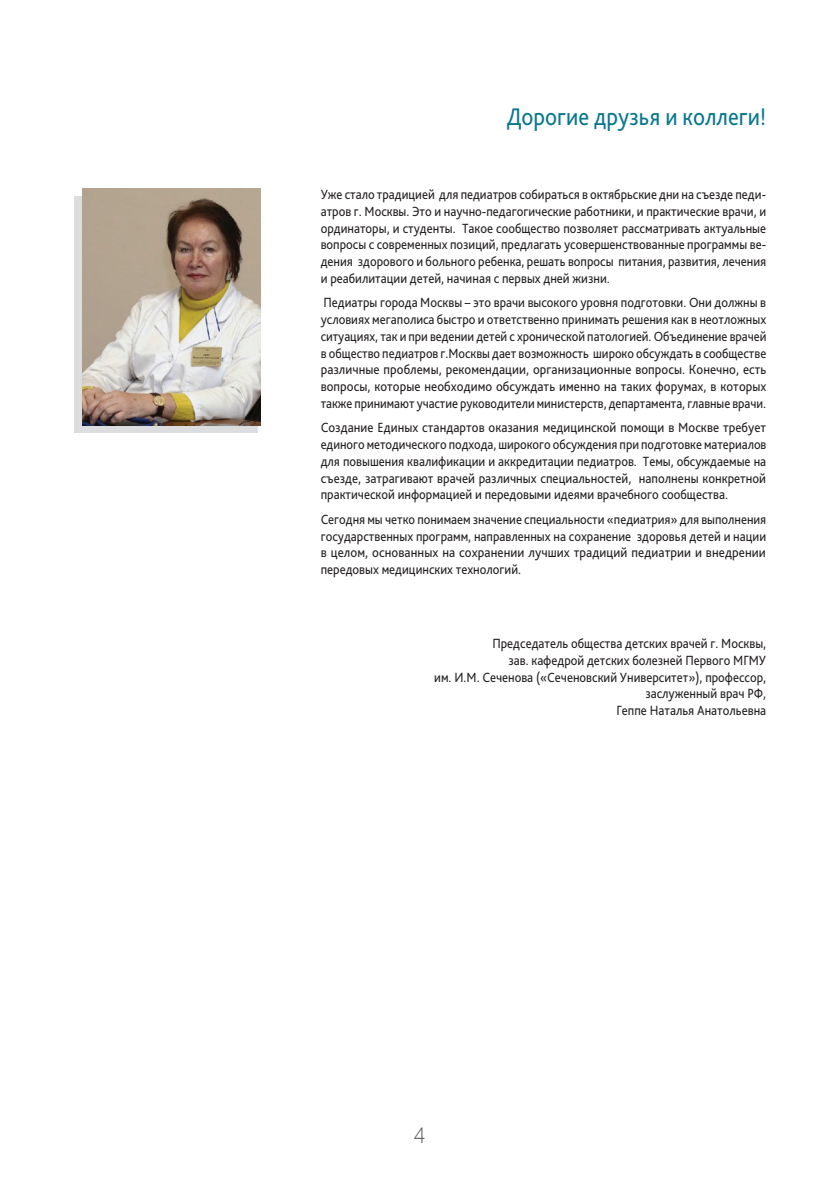
<style>
.page{position:relative;width:840px;height:1191px;background:#fff}
.page>*{position:absolute;margin:0;border:0;box-sizing:border-box;transform-origin:0 0}
.t1{font:25px "Bliss Pro";color:#09788e;scale:.9 1}
.t2{font:300 22px "Segoe UI";color:#57585a}
.t3{font:14px/16.8px "Bliss Pro";color:#231f20;text-align:justify;scale:.9 1}
.t4{font:14px/16.8px "Bliss Pro";color:#231f20;text-align:justify;scale:.91 1}
</style>
<div class="page">
<div style="left:74px;top:197px;width:183px;height:236px;background:#dcdddf"></div>
<img style="left:82px;top:188px;width:178px;height:238px">
<h1 class="t1" style="left:506px;top:101px;width:289px">Дорогие друзья и коллеги!</h1>
<p class="t3" style="left:320px;top:186px;width:496px">Уже стало традицией для педиатров собираться в октябрьские дни на съезде педи&shy;атров г. Москвы. Это и научно-педагогические работники, и практические врачи, и ординаторы, и студенты. Такое сообщество позволяет рассматривать актуальные вопросы с современных позиций, предлагать усовершенствованные программы ве&shy;дения здорового и больного ребенка, решать вопросы питания, развития, лечения и реабилитации детей, начиная с первых дней жизни.</p>
<p class="t3" style="left:320px;top:294px;width:496px">Педиатры города Москвы – это врачи высокого уровня подготовки. Они должны в условиях мегаполиса быстро и ответственно принимать решения как в неотложных ситуациях, так и при ведении детей с хронической патологией. Объединение врачей в общество педиатров г.Москвы дает возможность широко обсуждать в сообществе различные проблемы, рекомендации, организационные вопросы. Конечно, есть вопросы, которые необходимо обсуждать именно на таких форумах, в которых также принимают участие руководители министерств, департамента, главные врачи.</p>
<p class="t4" style="left:320px;top:419px;width:491px">Создание Единых стандартов оказания медицинской помощи в Москве требует единого методического подхода, широкого обсуждения при подготовке материалов для повышения квалификации и аккредитации педиатров. Темы, обсуждаемые на съезде, затрагивают врачей различных специальностей, наполнены конкретной практической информацией и передовыми идеями врачебного сообщества.</p>
<p class="t3" style="left:320px;top:510px;width:496px">Сегодня мы четко понимаем значение специальности «педиатрия» для выполнения государственных программ, направленных на сохранение здоровья детей и нации в целом, основанных на сохранении лучших традиций педиатрии и внедрении передовых медицинских технологий.</p>
<p class="t3" style="left:434px;top:635px;width:370px;text-align:right">Председатель общества детских врачей г. Москвы,<br>зав. кафедрой детских болезней Первого МГМУ<br>им. И.М. Сеченова («Сеченовский Университет»), профессор, заслуженный врач РФ,<br>Геппе Наталья Анатольевна</p>
<h2 class="t2" style="left:414px;top:1120px;width:13px">4</h2>
</div>
